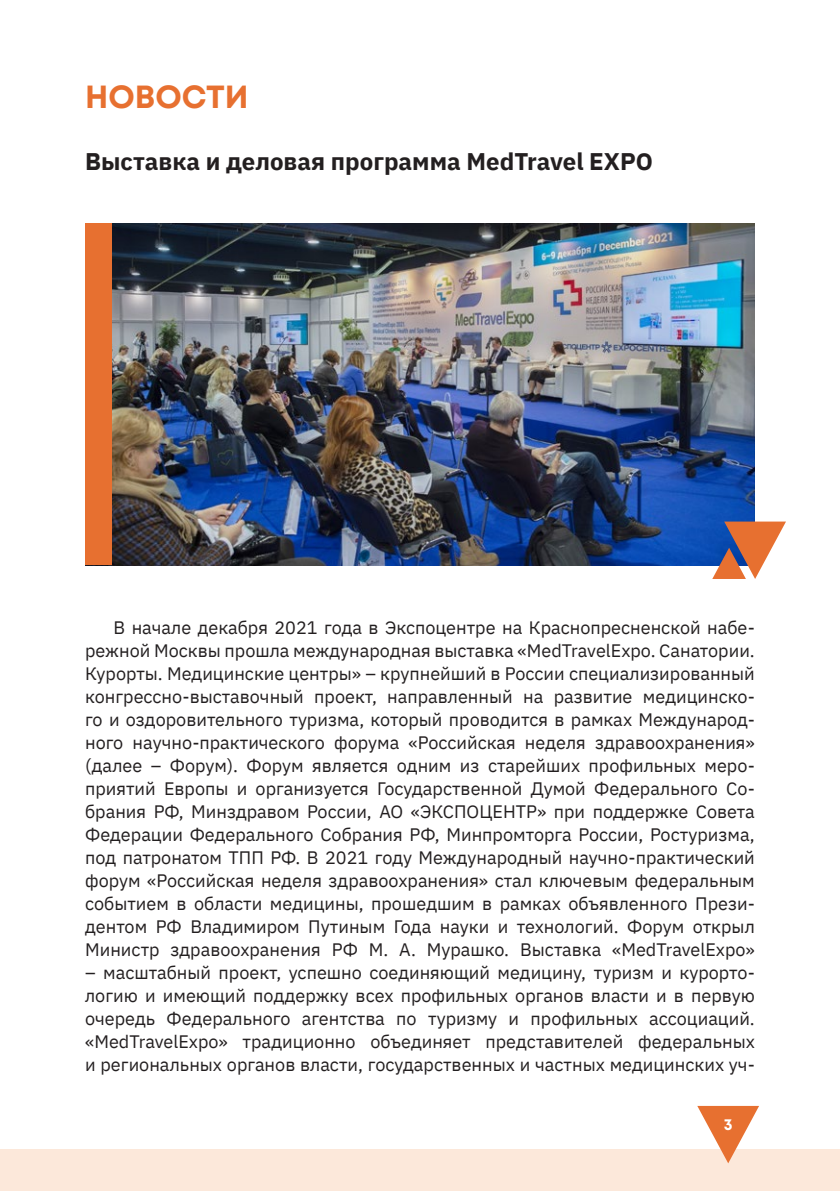
<style>
.page{position:relative;width:840px;height:1191px;background:#fff}
.page>*{position:absolute;margin:0;border:0;box-sizing:border-box;transform-origin:0 0}
.заг{font:700 32px "Mont";color:#e77030}
.подзаг{font:700 24px "IBM Plex Sans";color:#231f20}
.набор{font:18px/23px "IBM Plex Sans";color:#231f20;text-align:justify}
.t1{font:700 16px "Mont";color:#fff}
</style>
<div class="page">
<div style="left:0;top:1149px;width:839px;height:42px;background:#fce8da"></div>
<svg style="left:697px;top:1106px;width:61px;height:57px"></svg>
<img style="left:112px;top:223px;width:642px;height:342px">
<svg style="left:711px;top:521px;width:74px;height:58px"></svg>
<div style="left:85px;top:223px;width:27px;height:342px;background:#e77030"></div>
<p class="заг" style="left:85px;top:76px;width:165px">НОВОСТИ</p>
<p class="подзаг" style="left:85px;top:143px;width:569px">Выставка и деловая программа MedTravel EXPO</p>
<p class="набор" style="left:85px;top:615px;width:670px;text-indent:28px">В начале декабря 2021 года в Экспоцентре на Краснопресненской набе&shy;режной Москвы прошла международная выставка «MedTravelExpo. Санатории.<br>Курорты. Медицинские центры» – крупнейший в России специализированный конгрессно-выставочный проект, направленный на развитие медицинско&shy;го и оздоровительного туризма, который проводится в рамках Международ&shy;ного научно-практического форума «Российская неделя здравоохранения» (далее – Форум). Форум является одним из старейших профильных меро&shy;приятий Европы и организуется Государственной Думой Федерального Со&shy;брания РФ, Минздравом России, АО «ЭКСПОЦЕНТР» при поддержке Совета Федерации Федерального Собрания РФ, Минпромторга России, Ростуризма, под патронатом ТПП РФ. В 2021 году Международный научно-практический форум «Российская неделя здравоохранения» стал ключевым федеральным событием в области медицины, прошедшим в рамках объявленного Прези&shy;дентом РФ Владимиром Путиным Года науки и технологий. Форум открыл Министр здравоохранения РФ М. А. Мурашко. Выставка «MedTravelExpo»</p>
<p class="набор" style="left:85px;top:960px;width:670px">– масштабный проект, успешно соединяющий медицину, туризм и курорто&shy;логию и имеющий поддержку всех профильных органов власти и в первую очередь Федерального агентства по туризму и профильных ассоциаций. «MedTravelExpo» традиционно объединяет представителей федеральных и региональных органов власти, государственных и частных медицинских уч-</p>
<p class="t1" style="left:723px;top:1114px;width:10px">3</p>
</div>
